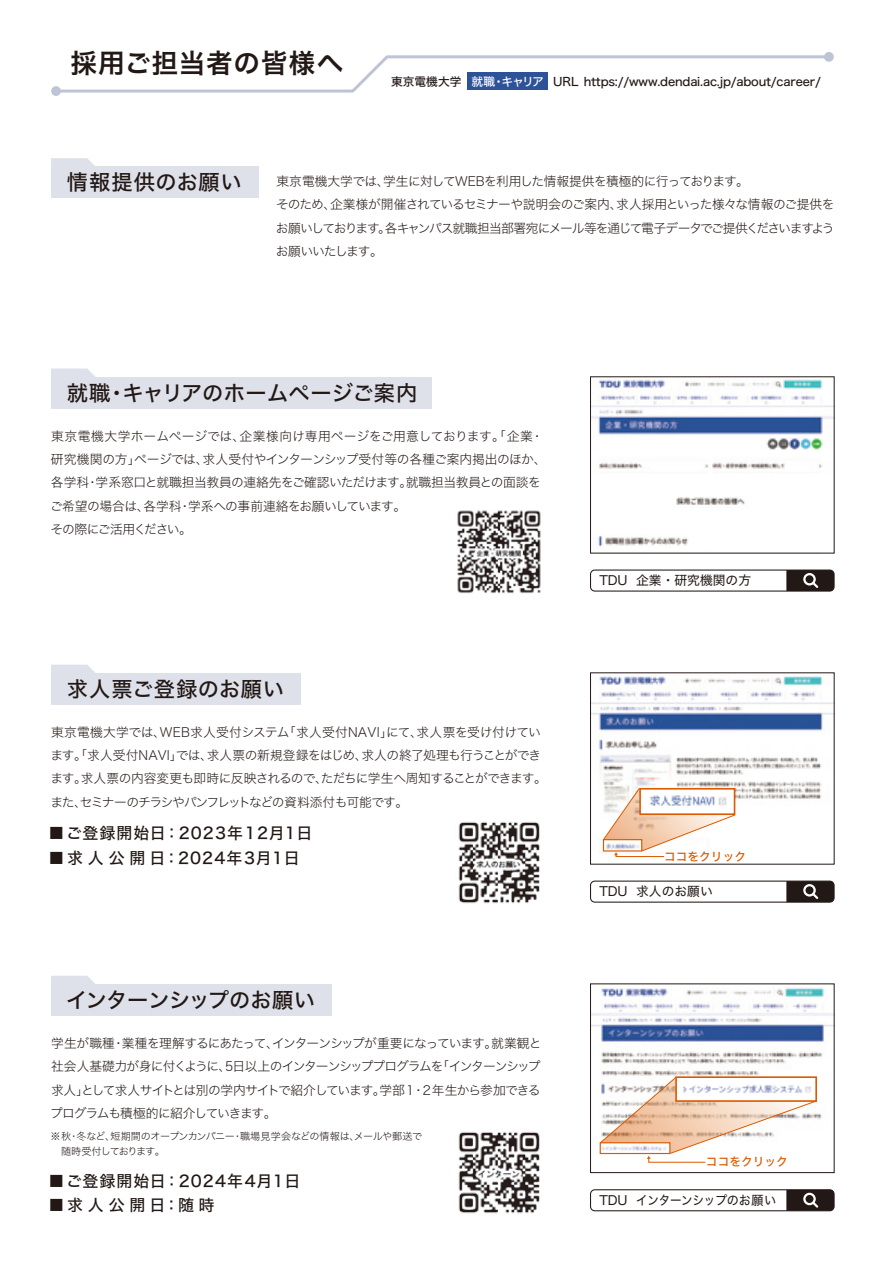
<style>
.page{position:relative;width:885px;height:1263px;background:#fff}
.page>*{position:absolute;margin:0;border:0;box-sizing:border-box;transform-origin:0 0}
.t1{font:26.55px "Hiragino Sans W6";letter-spacing:.03em;color:#221815}
.t2{font:21.3px "Hiragino Sans W5";letter-spacing:.025em;color:#221815}
.t3{font:21.3px "Hiragino Sans W5";letter-spacing:.005em;color:#221815}
.t4{font:21.3px "Hiragino Sans W5";letter-spacing:-.015em;color:#221815}
.t5{font:15.9px "Hiragino Sans W5";letter-spacing:.07em;color:#221815}
.t6{font:12.75px/23.4px "Hiragino Sans W2";letter-spacing:-.045em;color:#221815}
.t7{font:12.75px/23.4px "Hiragino Sans W2";letter-spacing:-.025em;color:#221815}
.t8{font:12.75px/23.4px "Hiragino Sans W2";letter-spacing:-.07em;color:#221815}
.t9{font:12.75px "Hiragino Sans W4";color:#221815}
.t10{font:12.75px "Hiragino Sans W4";letter-spacing:-.02em;color:#221815}
.t11{font:11.7px "Hiragino Sans W5";letter-spacing:-.015em;color:#221815}
.t12{font:11.7px "Hiragino Sans W5";color:#dd5a00}
.t13{font:11.7px "Hiragino Sans W5";color:#fff}
.t14{font:10.05px/15px "Hiragino Sans W2";letter-spacing:-.045em;color:#221815}
.s1{color:#fff}
</style>
<div class="page">
<div style="left:51px;top:86px;width:10px;height:10px;background:#bcc4d5;border-radius:50%"></div>
<div style="left:823px;top:52px;width:10px;height:10px;background:#bcc4d5;border-radius:50%"></div>
<svg style="left:54px;top:54px;width:777px;height:40px"></svg>
<img style="left:592px;top:676px;width:240px;height:176px">
<svg style="left:603px;top:788px;width:132px;height:69px"></svg>
<div style="left:639px;top:788px;width:96px;height:27px;background:#fff;border:2px solid #dd5a00"></div>
<img style="left:649px;top:795px;width:78px;height:11px">
<div style="left:590px;top:880px;width:244px;height:23px;border:1px solid #221815;border-radius:4px"></div>
<svg style="left:786px;top:881px;width:48px;height:21px"></svg>
<svg style="left:51px;top:665px;width:44px;height:8px"></svg>
<div style="left:51px;top:673px;width:249px;height:32px;background:#dfe1ea"></div>
<img style="left:592px;top:987px;width:240px;height:132px">
<div style="left:590px;top:984px;width:244px;height:189px;border:1px solid #221815"></div>
<svg style="left:600px;top:1077px;width:216px;height:86px"></svg>
<div style="left:590px;top:1189px;width:244px;height:22px;border:1px solid #221815;border-radius:4px"></div>
<svg style="left:786px;top:1190px;width:48px;height:21px"></svg>
<div style="left:51px;top:984px;width:280px;height:32px;background:#dfe1ea"></div>
<svg style="left:51px;top:976px;width:44px;height:8px"></svg>
<img style="left:458px;top:1132px;width:82px;height:82px">
<img style="left:458px;top:822px;width:82px;height:82px">
<div style="left:51px;top:377px;width:381px;height:32px;background:#dfe1ea"></div>
<svg style="left:51px;top:368px;width:44px;height:9px"></svg>
<img style="left:592px;top:379px;width:240px;height:168px">
<div style="left:590px;top:569px;width:244px;height:23px;border:1px solid #221815;border-radius:4px"></div>
<svg style="left:786px;top:570px;width:48px;height:21px"></svg>
<img style="left:457px;top:510px;width:84px;height:83px">
<div style="left:51px;top:166px;width:208px;height:32px;background:#dfe1ea"></div>
<svg style="left:51px;top:158px;width:44px;height:8px"></svg>
<h1 class="t1" style="left:71px;top:39px;width:274px">採用ご担当者の皆様へ</h1>
<p class="t11" style="left:391px;top:71px;width:431px">東京電機大学　<span class="s1">就 ・キャリア</span> URL https://www.dendai.ac.jp/about/career/</p>
<p class="t13" style="left:483px;top:71px;width:13px">職</p>
<h2 class="t2" style="left:67px;top:163px;width:176px">情報提供のお願い</h2>
<p class="t8" style="left:276px;top:168px;width:560px">東京電機大学では、学生に対してWEBを利用した情報提供を積極的に行っております。<br>そのため、企業様が開催されているセミナーや説明会のご案内、求人採用といった様々な情報のご提供をお願いしております。各キャンパス就職担当部署宛にメール等を通じて電子データでご提供くださいますようお願いいたします。</p>
<h2 class="t3" style="left:67px;top:373px;width:352px">就職・キャリアのホームページご案内</h2>
<p class="t7" style="left:50px;top:423px;width:498px">東京電機大学ホームページでは、企業様向け専用ページをご用意しております。「企業・研究機関の方」ページでは、求人受付やインターンシップ受付等の各種ご案内掲出のほか、各学科・学系窓口と就職担当教員の連絡先をご確認いただけます。就職担当教員との面談をご希望の場合は、各学科・学系への事前連絡をお願いしています。<br>その際にご活用ください。</p>
<h2 class="t2" style="left:67px;top:670px;width:219px">求人票ご登録のお願い</h2>
<p class="t6" style="left:50px;top:719px;width:498px">東京電機大学では、WEB求人受付システム「求人受付NAVI」にて、求人票を受け付けています。「求人受付NAVI」では、求人票の新規登録をはじめ、求人の終了処理も行うことができます。求人票の内容変更も即時に反映されるので、ただちに学生へ周知することができます。また、セミナーのチラシやパンフレットなどの資料添付も可能です。</p>
<p class="t5" style="left:49px;top:819px;width:265px">■ご登録開始日：2023年12月1日</p>
<p class="t5" style="left:49px;top:843px;width:252px">■求人公開日：2024年3月1日</p>
<h2 class="t4" style="left:66px;top:981px;width:251px">インターンシップのお願い</h2>
<p class="t6" style="left:50px;top:1030px;width:492px;text-align:justify">学生が職種・業種を理解するにあたって、インターンシップが重要になっています。就業観と社会人基礎力が身に付くように、5日以上のインターンシッププログラムを「インターンシップ求人」として求人サイトとは別の学内サイトで紹介しています。学部１・２年生から参加できるプログラムも積極的に紹介していきます。</p>
<p class="t14" style="left:51px;top:1128px;width:373px">※秋・冬など、短期間のオープンカンパニー・職場見学会などの情報は、メールや郵送で　随時受付しております。</p>
<p class="t5" style="left:49px;top:1167px;width:253px">■ご登録開始日：2024年4月1日</p>
<p class="t5" style="left:49px;top:1191px;width:167px">■求人公開日：随時</p>
<p class="t9" style="left:599px;top:569px;width:153px">TDU 企業・研究機関の方</p>
<p class="t12" style="left:664px;top:846px;width:83px">ココをクリック</p>
<p class="t9" style="left:599px;top:880px;width:115px">TDU 求人のお願い</p>
<p class="t12" style="left:705px;top:1151px;width:83px">ココをクリック</p>
<p class="t10" style="left:599px;top:1189px;width:178px">TDU インターンシップのお願い</p>
</div>
